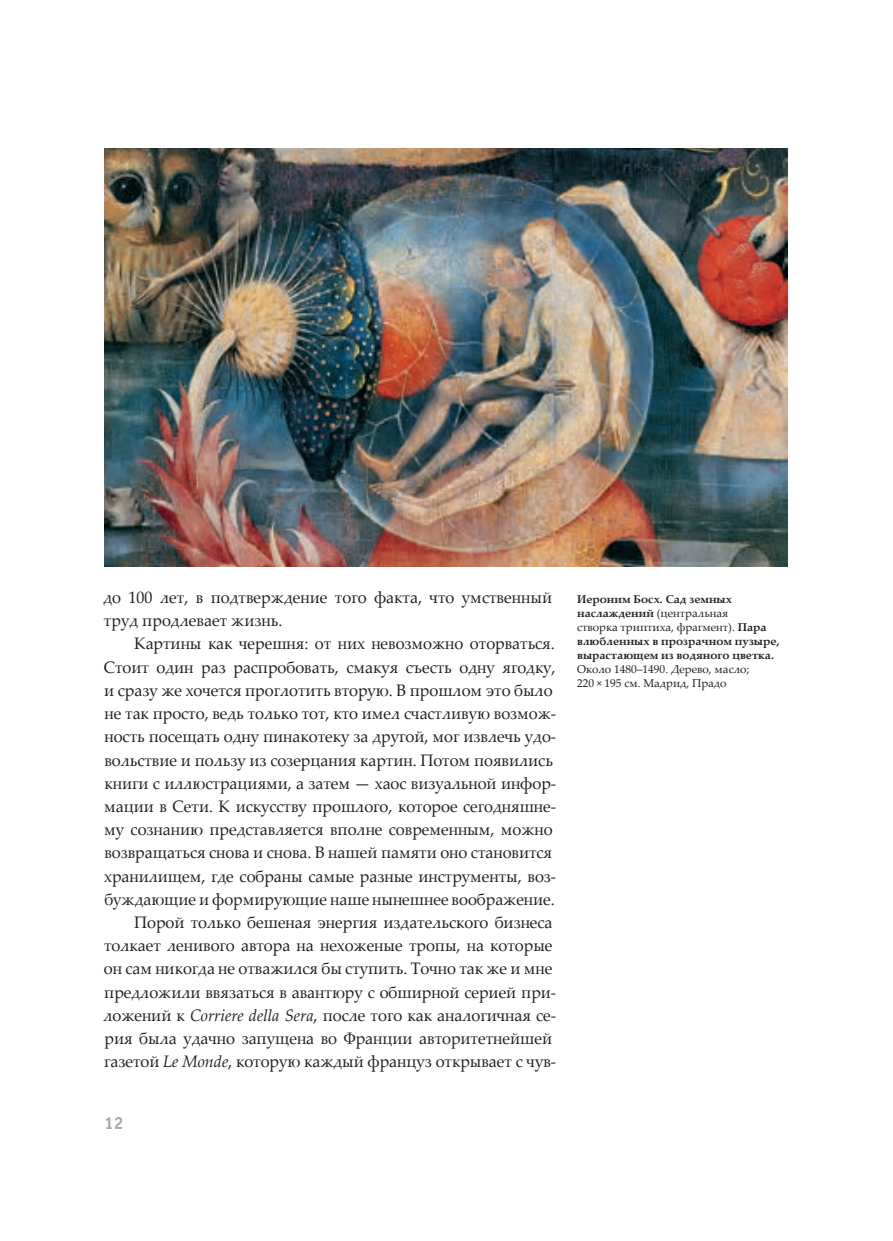
<style>
.page{position:relative;width:893px;height:1241px;background:#fff}
.page>*{position:absolute;margin:0;border:0;box-sizing:border-box;transform-origin:0 0}
.t1{font:700 17.5px "Officina Serif Std";color:#a8a9ad}
.t2{font:16.62px/23.1px "Palatino Linotype";letter-spacing:-.005em;color:#231f20;scale:.96 1}
.t3{font:700 11.38px/14px "Palatino Linotype";color:#231f20}
.t4{font:11.38px/14px "Palatino Linotype";color:#231f20}
.s1{font-style:italic}
.s2{font-weight:400}
</style>
<div class="page">
<img style="left:104px;top:149px;width:683px;height:417px">
<p class="t2" style="left:104px;top:587px;width:469px">до 100 лет, в подтверждение того факта, что умственный труд продлевает жизнь.</p>
<p class="t2" style="left:103px;top:634px;width:473px;text-align:right">Картины как черешня: от них невозможно оторваться.<br>Стоит один раз распробовать, смакуя съесть одну ягодку, и сразу же хочется проглотить вторую. В прошлом это было не так просто, ведь только тот, кто имел счастливую возмож&shy;ность посещать одну пинакотеку за другой, мог извлечь удо&shy;вольствие и пользу из созерцания картин. Потом появились книги с иллюстрациями, а затем — хаос визуальной инфор&shy;мации в Сети. К искусству прошлого, которое сегодняшне&shy;му сознанию представляется вполне современным, можно возвращаться снова и снова. В нашей памяти оно становится хранилищем, где собраны самые разные инструменты, воз&shy;буждающие и формирующие наше нынешнее воображение.<br>Порой только бешеная энергия издательского бизнеса толкает ленивого автора на нехоженые тропы, на которые он сам никогда не отважился бы ступить. Точно так же и мне предложили ввязаться в авантюру с обширной серией при&shy;ложений к <span class="s1">Corriere della Sera</span>, после того как аналогичная се&shy;рия была удачно запущена во Франции авторитетнейшей газетой <span class="s1">Le Monde</span>, которую каждый француз открывает с чув-</p>
<p class="t1" style="left:104px;top:1116px;width:21px">12</p>
<p class="t3" style="left:577px;top:593px;width:204px">Иероним Босх. Сад земных наслаждений <span class="s2">(центральная<br>створка триптиха, фрагмент).</span> Пара влюбленных в прозрачном пузыре, вырастающем из водяного цветка.</p>
<p class="t4" style="left:577px;top:663px;width:174px">Около 1480–1490. Дерево, масло;<br>220 × 195 см. Мадрид, Прадо</p>
</div>
